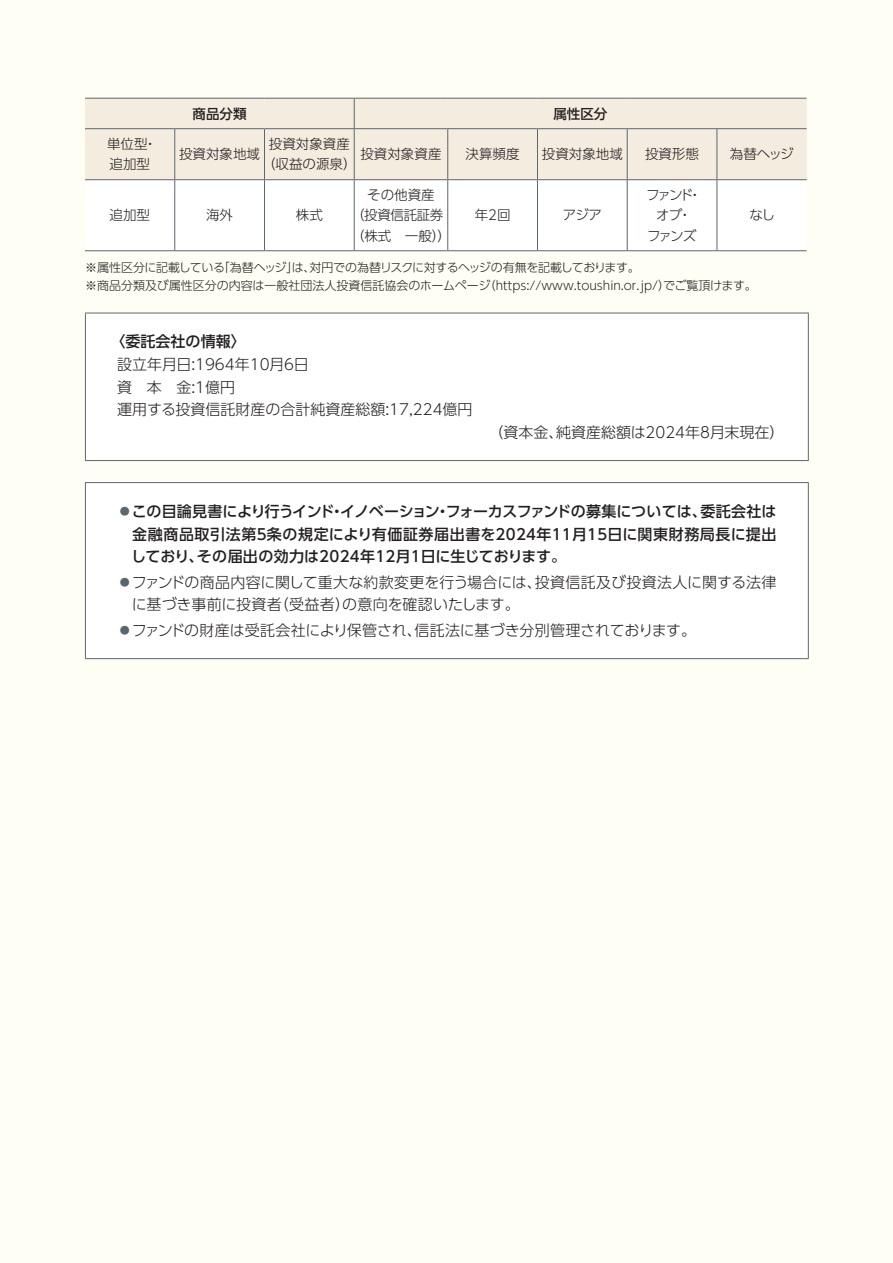
<style>
.page{position:relative;width:893px;height:1263px;background:#fffef4}
.page>*{position:absolute;margin:0;border:0;box-sizing:border-box;transform-origin:0 0}
.textbase{font:300 15px/22.5px "UD Shin Go Pro";color:#231f20}
.textbase-2{font:500 15px/22.5px "UD Shin Go Pro";letter-spacing:.01em;color:#231f20;text-align:justify}
.A-9pt{font:300 13.5px/20.2px "UD Shin Go Pro";color:#231f20;text-align:center}
.textbase-3{font:500 13.5px "UD Shin Go Pro";color:#231f20}
.textbase-4{font:300 12px "UD Shin Go Pro";color:#231f20}
.textbase-5{font:300 12px "UD Shin Go Pro";letter-spacing:-.035em;color:#231f20}
.s1{font-size:10.05px;color:#5a676e}
</style>
<div class="page">
<div style="left:85px;top:99px;width:722px;height:80px;background:#f4ecdf"></div>
<div style="left:85px;top:180px;width:722px;height:70px;background:#fff"></div>
<hr style="left:85px;top:98px;width:90px;height:1px;background:#5a676e">
<hr style="left:175px;top:98px;width:89px;height:1px;background:#5a676e">
<hr style="left:264px;top:98px;width:90px;height:1px;background:#5a676e">
<hr style="left:354px;top:98px;width:94px;height:1px;background:#5a676e">
<hr style="left:448px;top:98px;width:89px;height:1px;background:#5a676e">
<hr style="left:537px;top:98px;width:90px;height:1px;background:#5a676e">
<hr style="left:627px;top:98px;width:90px;height:1px;background:#5a676e">
<hr style="left:717px;top:98px;width:90px;height:1px;background:#5a676e">
<hr style="left:85px;top:128px;width:90px;height:1px;background:#5a676e">
<hr style="left:175px;top:128px;width:89px;height:1px;background:#5a676e">
<hr style="left:174px;top:129px;width:1px;height:50px;background:#5a676e">
<hr style="left:264px;top:128px;width:90px;height:1px;background:#5a676e">
<hr style="left:264px;top:129px;width:1px;height:50px;background:#5a676e">
<hr style="left:354px;top:128px;width:94px;height:1px;background:#5a676e">
<hr style="left:448px;top:128px;width:89px;height:1px;background:#5a676e">
<hr style="left:447px;top:129px;width:1px;height:50px;background:#5a676e">
<hr style="left:537px;top:128px;width:90px;height:1px;background:#5a676e">
<hr style="left:537px;top:129px;width:1px;height:50px;background:#5a676e">
<hr style="left:627px;top:128px;width:90px;height:1px;background:#5a676e">
<hr style="left:627px;top:129px;width:1px;height:50px;background:#5a676e">
<hr style="left:717px;top:128px;width:90px;height:1px;background:#5a676e">
<hr style="left:716px;top:129px;width:1px;height:50px;background:#5a676e">
<hr style="left:85px;top:179px;width:90px;height:1px;background:#5a676e">
<hr style="left:175px;top:179px;width:89px;height:1px;background:#5a676e">
<hr style="left:174px;top:180px;width:1px;height:70px;background:#5a676e">
<hr style="left:264px;top:179px;width:90px;height:1px;background:#5a676e">
<hr style="left:264px;top:180px;width:1px;height:70px;background:#5a676e">
<hr style="left:354px;top:179px;width:94px;height:1px;background:#5a676e">
<hr style="left:448px;top:179px;width:89px;height:1px;background:#5a676e">
<hr style="left:447px;top:180px;width:1px;height:70px;background:#5a676e">
<hr style="left:537px;top:179px;width:90px;height:1px;background:#5a676e">
<hr style="left:537px;top:180px;width:1px;height:70px;background:#5a676e">
<hr style="left:627px;top:179px;width:90px;height:1px;background:#5a676e">
<hr style="left:627px;top:180px;width:1px;height:70px;background:#5a676e">
<hr style="left:717px;top:179px;width:90px;height:1px;background:#5a676e">
<hr style="left:716px;top:180px;width:1px;height:70px;background:#5a676e">
<hr style="left:85px;top:250px;width:90px;height:1px;background:#5a676e">
<hr style="left:175px;top:250px;width:89px;height:1px;background:#5a676e">
<hr style="left:264px;top:250px;width:90px;height:1px;background:#5a676e">
<hr style="left:354px;top:250px;width:94px;height:1px;background:#5a676e">
<hr style="left:448px;top:250px;width:89px;height:1px;background:#5a676e">
<hr style="left:537px;top:250px;width:90px;height:1px;background:#5a676e">
<hr style="left:627px;top:250px;width:90px;height:1px;background:#5a676e">
<hr style="left:717px;top:250px;width:90px;height:1px;background:#5a676e">
<svg style="left:354px;top:99px;width:1px;height:29px"></svg>
<hr style="left:354px;top:129px;width:1px;height:50px;background:#5a676e">
<hr style="left:354px;top:180px;width:1px;height:70px;background:#5a676e">
<div style="left:85px;top:313px;width:723px;height:148px;background:#fff"></div>
<hr style="left:85px;top:313px;width:724px;height:1px;background:#5a676e">
<hr style="left:85px;top:313px;width:1px;height:147px;background:#5a676e">
<hr style="left:808px;top:313px;width:1px;height:147px;background:#5a676e">
<hr style="left:85px;top:460px;width:724px;height:1px;background:#5a676e">
<div style="left:85px;top:483px;width:723px;height:176px;background:#fff"></div>
<hr style="left:85px;top:482px;width:724px;height:1px;background:#5a676e">
<hr style="left:85px;top:483px;width:1px;height:175px;background:#5a676e">
<hr style="left:808px;top:483px;width:1px;height:175px;background:#5a676e">
<hr style="left:85px;top:658px;width:724px;height:1px;background:#5a676e">
<p class="textbase-3" style="left:193px;top:102px;width:55px">商品分類</p>
<p class="textbase-3" style="left:553px;top:102px;width:55px">属性区分</p>
<p class="A-9pt" style="left:107px;top:133px;width:51px;text-align:left">単位型・追加型</p>
<p class="A-9pt" style="left:179px;top:144px;width:83px">投資対象地域</p>
<p class="A-9pt" style="left:262px;top:133px;width:96px">投資対象資産（収益の源泉）</p>
<p class="A-9pt" style="left:360px;top:144px;width:83px">投資対象資産</p>
<p class="A-9pt" style="left:466px;top:144px;width:55px">決算頻度</p>
<p class="A-9pt" style="left:542px;top:144px;width:82px">投資対象地域</p>
<p class="A-9pt" style="left:645px;top:144px;width:55px">投資形態</p>
<p class="A-9pt" style="left:730px;top:144px;width:65px">為替ヘッジ</p>
<p class="A-9pt" style="left:110px;top:205px;width:42px">追加型</p>
<p class="A-9pt" style="left:206px;top:205px;width:28px">海外</p>
<p class="A-9pt" style="left:296px;top:205px;width:28px">株式</p>
<p class="A-9pt" style="left:646px;top:184px;width:57px">ファンド・</p>
<p class="A-9pt" style="left:656px;top:205px;width:37px">オブ・</p>
<p class="A-9pt" style="left:647px;top:225px;width:51px">ファンズ</p>
<p class="A-9pt" style="left:351px;top:184px;width:101px">その他資産<br>（投資信託証券（株式　一般））</p>
<p class="A-9pt" style="left:475px;top:205px;width:37px">年2回</p>
<p class="A-9pt" style="left:563px;top:205px;width:41px">アジア</p>
<p class="A-9pt" style="left:749px;top:205px;width:27px">なし</p>
<p class="textbase-5" style="left:85px;top:258px;width:556px">※属性区分に記載している「為替ヘッジ」は、対円での為替リスクに対するヘッジの有無を記載しております。</p>
<p class="textbase-4" style="left:85px;top:276px;width:673px">※商品分類及び属性区分の内容は一般社団法人投資信託協会のホームページ（https://www.toushin.or.jp/）でご覧頂けます。</p>
<p class="textbase-2" style="left:111px;top:330px;width:137px">〈委託会社の情報〉</p>
<p class="textbase" style="left:117px;top:352px;width:193px">設立年月日:1964年10月6日</p>
<p class="textbase" style="left:117px;top:375px;width:119px">資 本 金:1億円</p>
<p class="textbase" style="left:117px;top:397px;width:357px">運用する投資信託財産の合計純資産総額:17,224億円</p>
<p class="textbase" style="left:489px;top:420px;width:298px">（資本金、純資産総額は2024年8月末現在）</p>
<p class="textbase-2" style="left:131px;top:500px;width:647px;text-indent:-11px"><span class="s1">●</span> この目論見書により行うインド・イノベーション・フォーカスファンドの募集については、委託会社は金融商品取引法第5条の規定により有価証券届出書を2024年11月15日に関東財務局長に提出しており、その届出の効力は2024年12月1日に生じております。</p>
<p class="textbase" style="left:132px;top:570px;width:646px;text-indent:-12px"><span class="s1">●</span> ファンドの商品内容に関して重大な約款変更を行う場合には、投資信託及び投資法人に関する法律に基づき事前に投資者（受益者）の意向を確認いたします。</p>
<p class="textbase" style="left:120px;top:618px;width:578px"><span class="s1">●</span> ファンドの財産は受託会社により保管され、信託法に基づき分別管理されております。</p>
</div>
